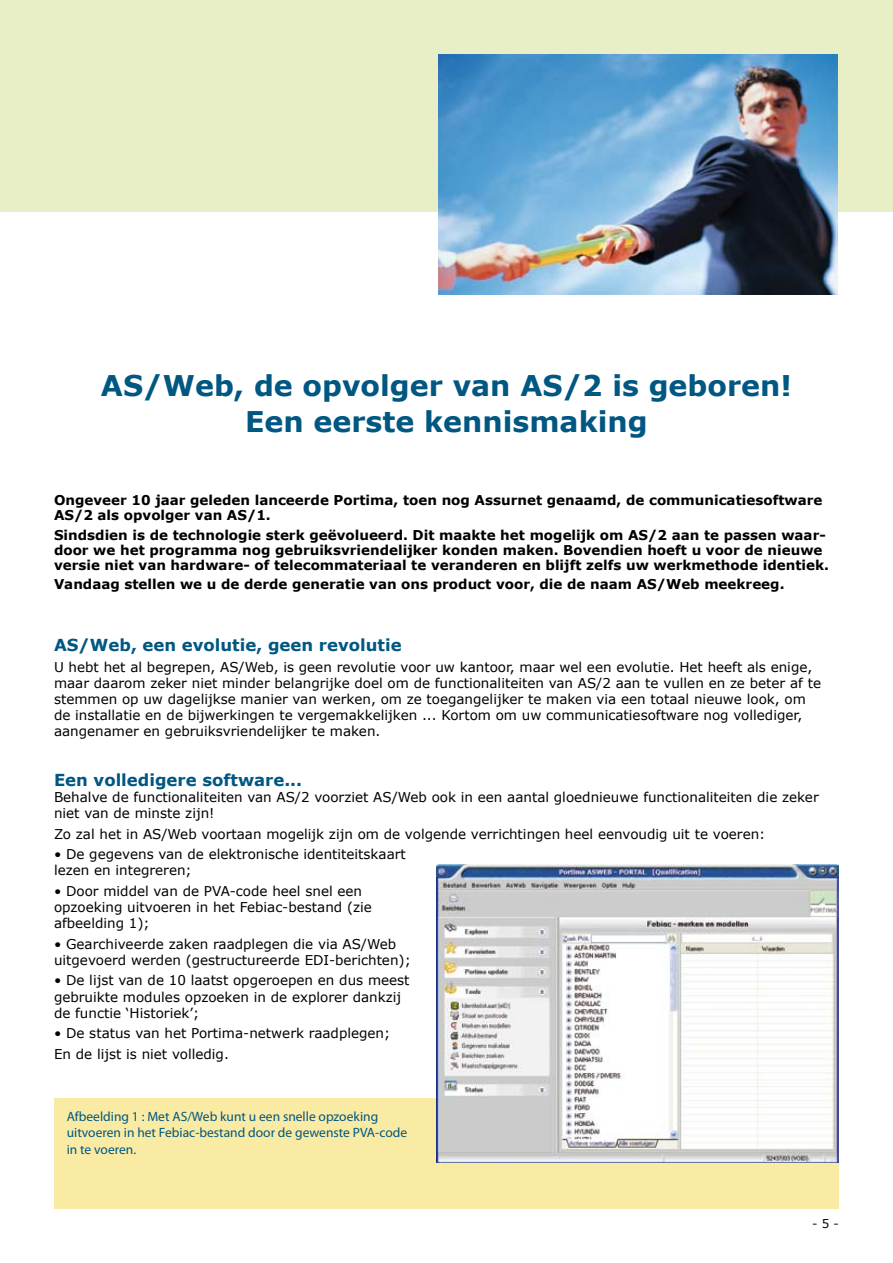
<style>
.page{position:relative;width:893px;height:1263px;background:#fff}
.page>*{position:absolute;margin:0;border:0;box-sizing:border-box;transform-origin:0 0}
.t1{font:700 28.5px/36px "Verdana";color:#005782;text-align:center}
.t2{font:700 16.5px "Verdana";color:#005782}
.t3{font:13.5px/16.2px "Verdana";color:#000}
.t4{font:700 13.5px/15px "Verdana";color:#000}
.t5{font:13.5px/16.2px "Myriad Pro";color:#005782}
.t6{font:12px "Verdana";color:#000}
</style>
<div class="page">
<div style="left:54px;top:1098px;width:785px;height:111px;background:#faeba4"></div>
<div style="left:0;top:0;width:893px;height:212px;background:#e8efc7"></div>
<img style="left:437px;top:864px;width:401px;height:299px">
<img style="left:438px;top:54px;width:400px;height:240px">
<h1 class="t1" style="left:101px;top:367px;width:692px">AS/Web, de opvolger van AS/2 is geboren!<br>Een eerste kennismaking</h1>
<p class="t4" style="left:54px;top:492px;width:770px">Ongeveer 10 jaar geleden lanceerde Portima, toen nog Assurnet genaamd, de communicatiesoftware<br>AS/2 als opvolger van AS/1.</p>
<p class="t4" style="left:54px;top:527px;width:777px">Sindsdien is de technologie sterk geëvolueerd. Dit maakte het mogelijk om AS/2 aan te passen waar&shy;door we het programma nog gebruiksvriendelijker konden maken. Bovendien hoeft u voor de nieuwe versie niet van hardware- of telecommateriaal te veranderen en blijft zelfs uw werkmethode identiek.</p>
<p class="t4" style="left:54px;top:576px;width:732px">Vandaag stellen we u de derde generatie van ons product voor, die de naam AS/Web meekreeg.</p>
<p class="t2" style="left:54px;top:635px;width:349px">AS/Web, een evolutie, geen revolutie</p>
<p class="t3" style="left:54px;top:658px;width:769px">U hebt het al begrepen, AS/Web, is geen revolutie voor uw kantoor, maar wel een evolutie. Het heeft als enige, maar daarom zeker niet minder belangrijke doel om de functionaliteiten van AS/2 aan te vullen en ze beter af te stemmen op uw dagelijkse manier van werken, om ze toegangelijker te maken via een totaal nieuwe look, om de installatie en de bijwerkingen te vergemakkelijken ... Kortom om uw communicatiesoftware nog vollediger, aangenamer en gebruiksvriendelijker te maken.</p>
<p class="t2" style="left:54px;top:769px;width:250px">Een volledigere software...</p>
<p class="t3" style="left:54px;top:789px;width:766px">Behalve de functionaliteiten van AS/2 voorziet AS/Web ook in een aantal gloednieuwe functionaliteiten die zeker niet van de minste zijn!</p>
<p class="t3" style="left:54px;top:825px;width:713px">Zo zal het in AS/Web voortaan mogelijk zijn om de volgende verrichtingen heel eenvoudig uit te voeren:</p>
<p class="t3" style="left:54px;top:846px;width:353px">• De gegevens van de elektronische identiteitskaart lezen en integreren;</p>
<p class="t3" style="left:54px;top:882px;width:319px">• Door middel van de PVA-code heel snel een opzoeking uitvoeren in het Febiac-bestand (zie afbeelding 1);</p>
<p class="t3" style="left:54px;top:935px;width:358px">• Gearchiveerde zaken raadplegen die via AS/Web uitgevoerd werden (gestructureerde EDI-berichten);</p>
<p class="t3" style="left:54px;top:972px;width:357px">• De lijst van de 10 laatst opgeroepen en dus meest gebruikte modules opzoeken in de explorer dankzij de functie ‘Historiek’;</p>
<p class="t3" style="left:54px;top:1023px;width:338px;line-height:20.4px">• De status van het Portima-netwerk raadplegen;<br>En de lijst is niet volledig.</p>
<p class="t5" style="left:67px;top:1108px;width:342px">Afbeelding 1 : Met AS/Web kunt u een snelle opzoeking uitvoeren in het Febiac-bestand door de gewenste PVA-code in te voeren.</p>
<p class="t6" style="left:812px;top:1216px;width:28px">- -</p>
</div>
